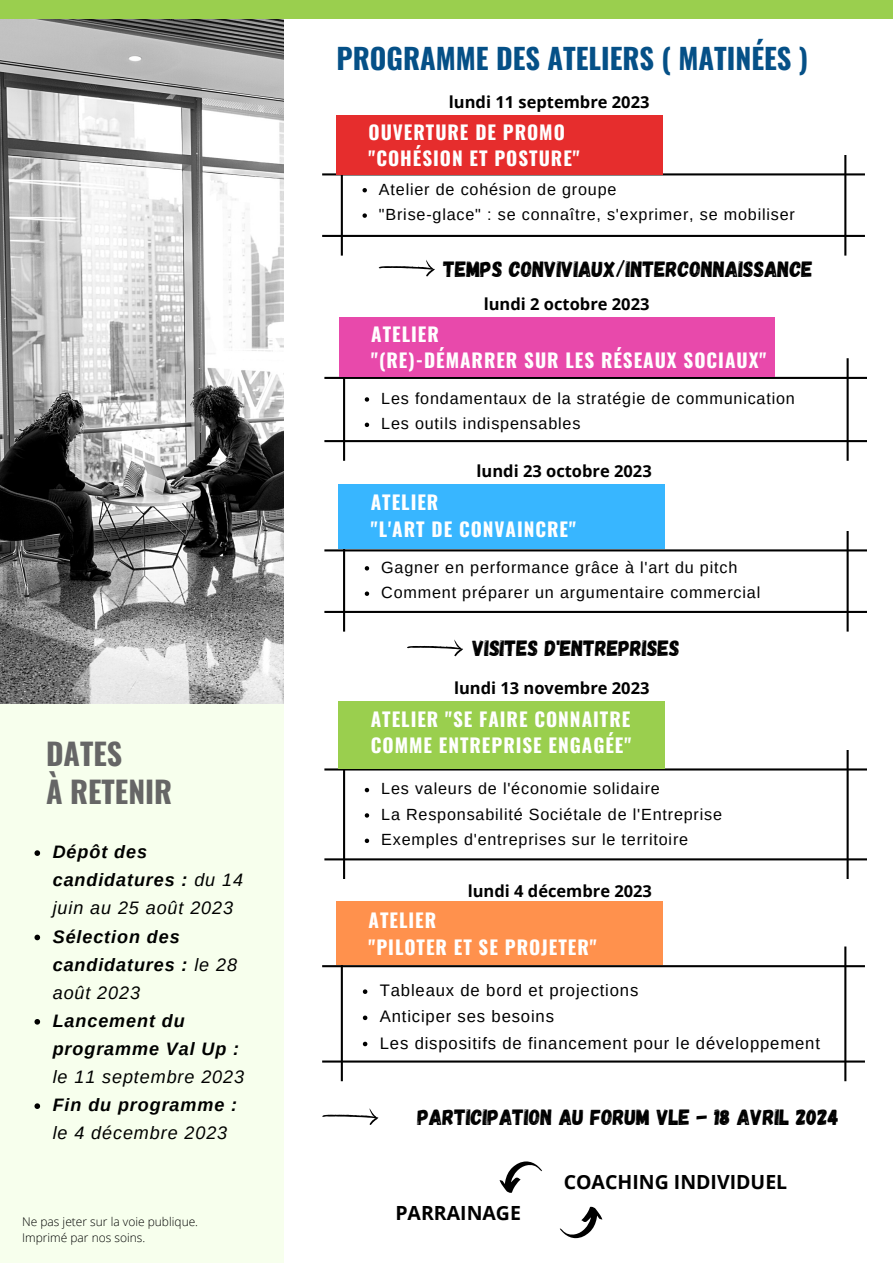
<style>
.page{position:relative;width:893px;height:1264px;background:#fff}
.page>*{position:absolute;margin:0;border:0;box-sizing:border-box;transform-origin:0 0}
.t1{font:700 30px "Oswald";color:#666}
.t2{font:700 28.5px "Oswald";color:#055087}
.t3{font:22.05px "Gagalin";color:#000}
.t4{font:700 19.5px "Open Sans";color:#000}
.t5{font:700 19.05px/26.4px "Oswald";letter-spacing:.05em;color:#fff}
.t6{font:italic 700 18px/28px "Arimo";letter-spacing:.05em;color:#000}
.t7{font:16.65px "Arimo";letter-spacing:.05em;color:#000}
.t8{font:700 16.5px "Open Sans";color:#000}
.t9{font:16.2px "Arimo";letter-spacing:.05em;color:#000}
.t10{font:300 12px "Open Sans";color:#000}
.s1{font-weight:400}
</style>
<div class="page">
<div style="left:0;top:598px;width:283px;height:664px;background:#f7ffed"></div>
<img style="left:0;top:19px;width:283px;height:684px">
<div style="left:0;top:0;width:892px;height:19px;background:#9acf4e"></div>
<svg style="left:324px;top:358px;width:542px;height:103px"></svg>
<div style="left:338px;top:317px;width:436px;height:60px;background:#e849ab"></div>
<svg style="left:322px;top:155px;width:542px;height:100px"></svg>
<div style="left:336px;top:115px;width:326px;height:59px;background:#e62d2d"></div>
<svg style="left:324px;top:530px;width:542px;height:101px"></svg>
<svg style="left:365px;top:566px;width:4px;height:4px"></svg>
<svg style="left:365px;top:591px;width:4px;height:5px"></svg>
<svg style="left:324px;top:750px;width:542px;height:128px"></svg>
<div style="left:338px;top:701px;width:327px;height:67px;background:#9acf4e"></div>
<svg style="left:322px;top:946px;width:542px;height:135px"></svg>
<div style="left:336px;top:901px;width:326px;height:64px;background:#ff914d"></div>
<svg style="left:365px;top:787px;width:4px;height:5px"></svg>
<svg style="left:365px;top:813px;width:4px;height:4px"></svg>
<svg style="left:365px;top:838px;width:4px;height:5px"></svg>
<div style="left:338px;top:484px;width:326px;height:65px;background:#38b6ff"></div>
<svg style="left:499px;top:1161px;width:43px;height:31px"></svg>
<svg style="left:559px;top:1206px;width:43px;height:32px"></svg>
<svg style="left:407px;top:639px;width:56px;height:17px"></svg>
<svg style="left:362px;top:188px;width:5px;height:4px"></svg>
<svg style="left:362px;top:213px;width:5px;height:5px"></svg>
<svg style="left:34px;top:850px;width:6px;height:6px"></svg>
<svg style="left:34px;top:934px;width:6px;height:6px"></svg>
<svg style="left:34px;top:1019px;width:6px;height:5px"></svg>
<svg style="left:34px;top:1103px;width:6px;height:5px"></svg>
<svg style="left:365px;top:397px;width:4px;height:4px"></svg>
<svg style="left:365px;top:422px;width:4px;height:5px"></svg>
<svg style="left:378px;top:260px;width:57px;height:16px"></svg>
<svg style="left:322px;top:1108px;width:57px;height:16px"></svg>
<p class="t1" style="left:46px;top:730px;width:78px">DATES</p>
<p class="t1" style="left:46px;top:768px;width:128px">À RETENIR</p>
<p class="t6" style="left:53px;top:837px;width:192px">Dépôt des candidatures : <span class="s1">du 14 juin au 25 août 2023</span></p>
<p class="t6" style="left:53px;top:922px;width:186px">Sélection des candidatures : <span class="s1">le 28 août 2023</span></p>
<p class="t6" style="left:53px;top:1006px;width:193px">Lancement du programme Val Up : <span class="s1">le 11 septembre 2023</span></p>
<p class="t6" style="left:53px;top:1090px;width:186px">Fin du programme : <span class="s1">le 4 décembre 2023</span></p>
<p class="t10" style="left:22px;top:1213px;width:177px">Ne pas jeter sur la voie publique.</p>
<p class="t10" style="left:22px;top:1229px;width:125px">Imprimé par nos soins.</p>
<p class="t2" style="left:336px;top:36px;width:473px">PROGRAMME DES ATELIERS ( MATINÉES )</p>
<p class="t8" style="left:449px;top:90px;width:202px">lundi 11 septembre 2023</p>
<p class="t5" style="left:368px;top:118px;width:198px">OUVERTURE DE PROMO</p>
<p class="t5" style="left:368px;top:144px;width:213px">"COHÉSION ET POSTURE"</p>
<p class="t9" style="left:379px;top:180px;width:239px">Atelier de cohésion de groupe</p>
<p class="t9" style="left:379px;top:205px;width:417px">"Brise-glace" : se connaître, s'exprimer, se mobiliser</p>
<p class="t3" style="left:443px;top:254px;width:371px">TEMPS CONVIVIAUX/INTERCONNAISSANCE</p>
<p class="t8" style="left:483px;top:292px;width:167px">lundi 2 octobre 2023</p>
<p class="t5" style="left:371px;top:320px;width:69px">ATELIER</p>
<p class="t5" style="left:371px;top:346px;width:396px">"(RE)-DÉMARRER SUR LES RÉSEAUX SOCIAUX"</p>
<p class="t9" style="left:381px;top:389px;width:415px">Les fondamentaux de la stratégie de communication</p>
<p class="t9" style="left:381px;top:414px;width:201px">Les outils indispensables</p>
<p class="t8" style="left:476px;top:459px;width:177px">lundi 23 octobre 2023</p>
<p class="t5" style="left:371px;top:488px;width:69px">ATELIER</p>
<p class="t5" style="left:371px;top:515px;width:207px">"L'ART DE CONVAINCRE"</p>
<p class="t9" style="left:381px;top:558px;width:357px">Gagner en performance grâce à l'art du pitch</p>
<p class="t9" style="left:381px;top:583px;width:380px">Comment préparer un argumentaire commercial</p>
<p class="t3" style="left:472px;top:634px;width:209px">VISITES D'ENTREPRISES</p>
<p class="t8" style="left:454px;top:676px;width:197px">lundi 13 novembre 2023</p>
<p class="t5" style="left:371px;top:704px;width:262px">ATELIER "SE FAIRE CONNAITRE<br>COMME ENTREPRISE ENGAGÉE"</p>
<p class="t9" style="left:381px;top:779px;width:280px">Les valeurs de l'économie solidaire</p>
<p class="t9" style="left:381px;top:805px;width:342px">La Responsabilité Sociétale de l'Entreprise</p>
<p class="t9" style="left:381px;top:830px;width:308px">Exemples d'entreprises sur le territoire</p>
<p class="t8" style="left:467px;top:879px;width:186px">lundi 4 décembre 2023</p>
<p class="t5" style="left:368px;top:906px;width:69px">ATELIER</p>
<p class="t5" style="left:368px;top:932px;width:229px">"PILOTER ET SE PROJETER"</p>
<p class="t7" style="left:380px;top:981px;width:260px">Tableaux de bord et projections</p>
<p class="t7" style="left:380px;top:1007px;width:176px">Anticiper ses besoins</p>
<p class="t7" style="left:380px;top:1033px;width:441px">Les dispositifs de financement pour le développement</p>
<p class="t3" style="left:417px;top:1102px;width:423px">PARTICIPATION AU FORUM VLE - 18 AVRIL 2024</p>
<p class="t4" style="left:395px;top:1199px;width:127px">PARRAINAGE</p>
<p class="t4" style="left:563px;top:1167px;width:225px">COACHING INDIVIDUEL</p>
</div>
